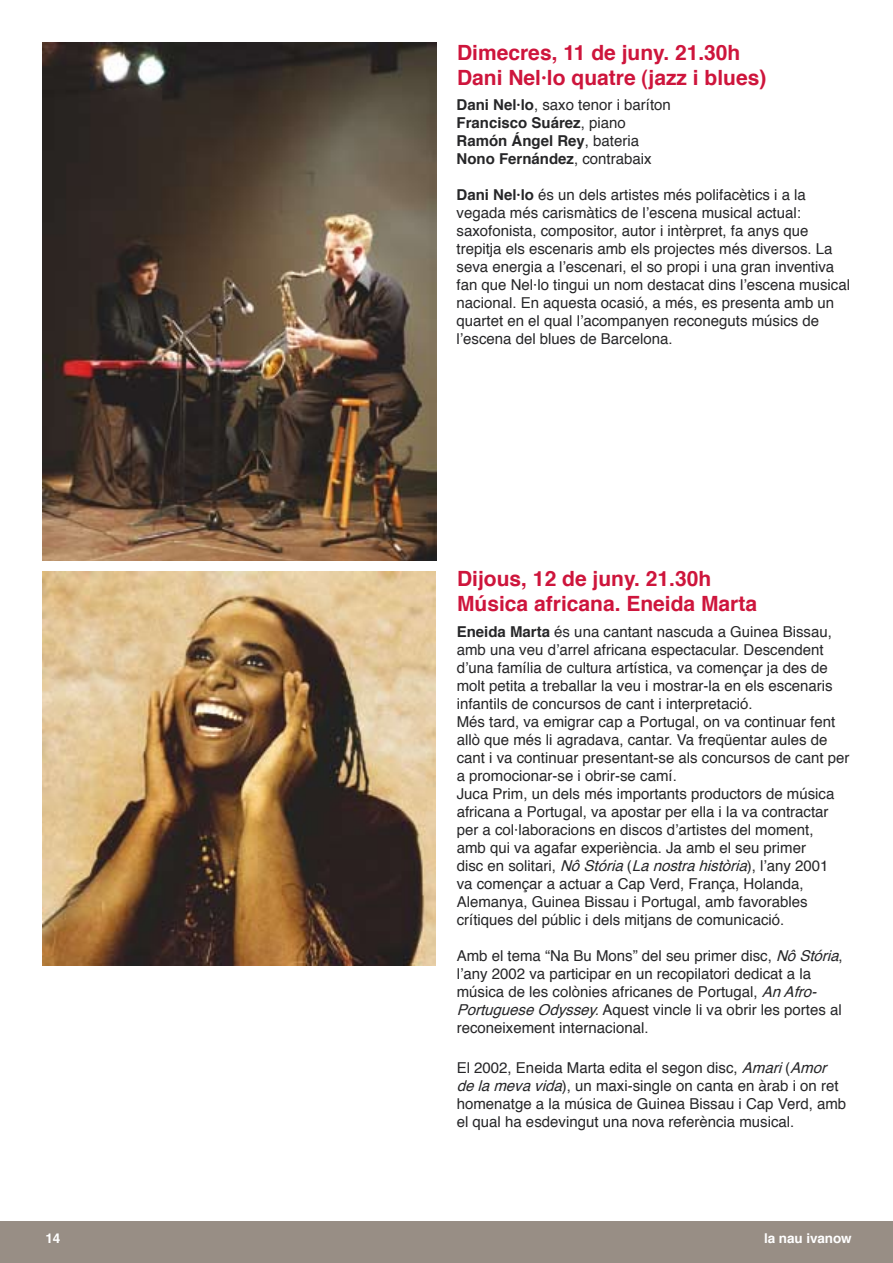
<style>
.page{position:relative;width:893px;height:1263px;background:#fff}
.page>*{position:absolute;margin:0;border:0;box-sizing:border-box;transform-origin:0 0}
.t1{font:700 21px/25.2px "Helvetica";color:#ce153c}
.t2{font:15px/18px "Helvetica";color:#262628}
.t3{font:700 15px/18px "Helvetica";color:#262628}
.t4{font:700 13.5px "Helvetica";letter-spacing:-.005em;color:#fff}
.s1{font-weight:400}
.s2{font-weight:700}
.s3{font-style:italic}
</style>
<div class="page">
<div style="left:0;top:1221px;width:893px;height:42px;background:#988e85"></div>
<img style="left:43px;top:42px;width:393px;height:519px">
<img style="left:43px;top:572px;width:393px;height:393px">
<h1 class="t1" style="left:457px;top:41px;width:311px">Dimecres, 11 de juny. 21.30h<br>Dani Nel·lo quatre (jazz i blues)</h1>
<p class="t3" style="left:457px;top:97px;width:216px">Dani Nel·lo<span class="s1">, saxo tenor i baríton<br></span>Francisco Suárez<span class="s1">, piano<br></span>Ramón Ángel Rey<span class="s1">, bateria<br></span>Nono Fernández<span class="s1">, contrabaix</span></p>
<p class="t2" style="left:457px;top:187px;width:395px"><span class="s2">Dani Nel·lo</span> és un dels artistes més polifacètics i a la vegada més carismàtics de lʼescena musical actual: saxofonista, compositor, autor i intèrpret, fa anys que trepitja els escenaris amb els projectes més diversos. La seva energia a lʼescenari, el so propi i una gran inventiva fan que Nel·lo tingui un nom destacat dins lʼescena musical nacional. En aquesta ocasió, a més, es presenta amb un quartet en el qual lʼacompanyen reconeguts músics de lʼescena del blues de Barcelona.</p>
<h1 class="t1" style="left:457px;top:567px;width:301px">Dijous, 12 de juny. 21.30h<br>Música africana. Eneida Marta</h1>
<p class="t2" style="left:457px;top:624px;width:394px"><span class="s2">Eneida Marta</span> és una cantant nascuda a Guinea Bissau, amb una veu dʼarrel africana espectacular. Descendent dʼuna família de cultura artística, va començar ja des de molt petita a treballar la veu i mostrar-la en els escenaris infantils de concursos de cant i interpretació.<br>Més tard, va emigrar cap a Portugal, on va continuar fent allò que més li agradava, cantar. Va freqüentar aules de cant i va continuar presentant-se als concursos de cant per a promocionar-se i obrir-se camí.<br>Juca Prim, un dels més importants productors de música africana a Portugal, va apostar per ella i la va contractar per a col·laboracions en discos dʼartistes del moment,<br>amb qui va agafar experiència. Ja amb el seu primer<br>disc en solitari, <span class="s3">NôStória</span>(<span class="s3">Lanostrahistòria</span>), lʼany 2001<br>va començar a actuar a Cap Verd, França, Holanda, Alemanya, Guinea Bissau i Portugal, amb favorables crítiques del públic i dels mitjans de comunicació.</p>
<p class="t2" style="left:457px;top:948px;width:389px">Amb el tema “Na Bu Mons” del seu primer disc, <span class="s3">NôStória</span>, lʼany 2002 va participar en un recopilatori dedicat a la música de les colònies africanes de Portugal, <span class="s3">AnAfro-PortugueseOdyssey.</span>Aquest vincle li va obrir les portes al reconeixement internacional.</p>
<p class="t2" style="left:457px;top:1059px;width:391px">El 2002, Eneida Marta edita el segon disc, <span class="s3">Amari</span>(<span class="s3">Amor delamevavida</span>), un maxi-single on canta en àrab i on ret homenatge a la música de Guinea Bissau i Cap Verd, amb el qual ha esdevingut una nova referència musical.</p>
<p class="t4" style="left:45px;top:1229px;width:17px">14</p>
<p class="t4" style="left:764px;top:1229px;width:89px">la nau ivanow</p>
</div>
